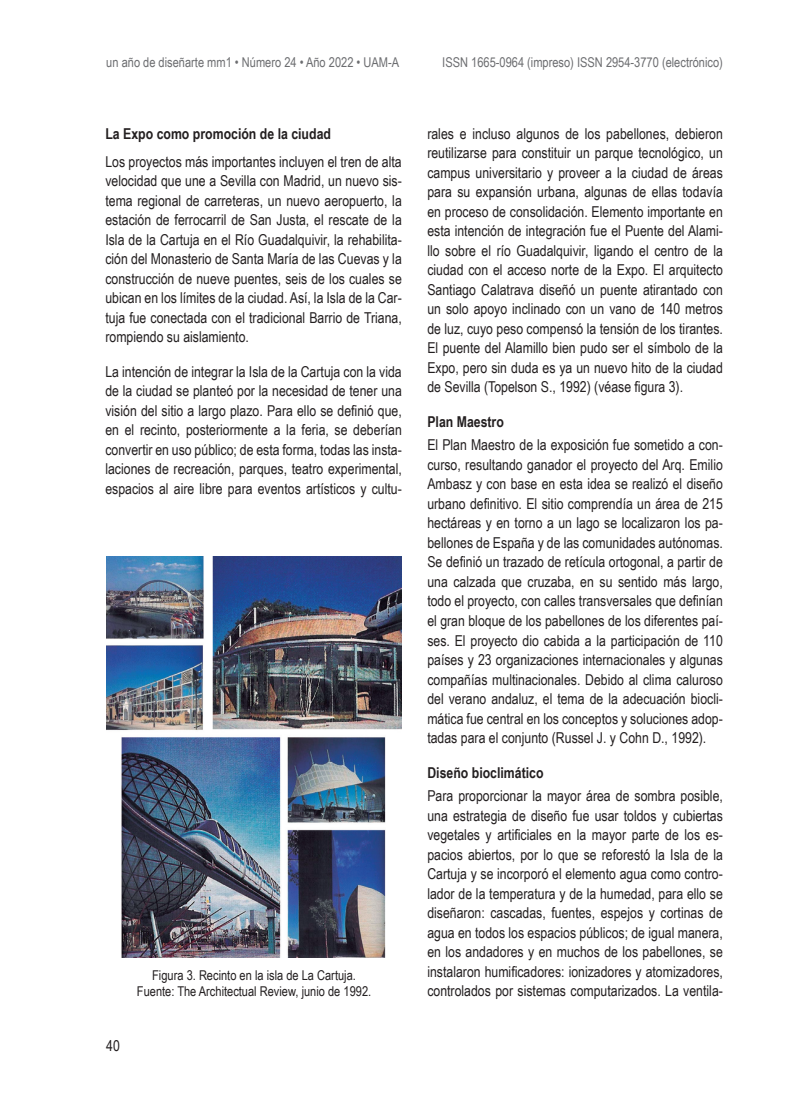
<style>
.page{position:relative;width:808px;height:1106px;background:#fff}
.page>*{position:absolute;margin:0;border:0;box-sizing:border-box;transform-origin:0 0}
.texto_corrido{font:15px/19.5px "Arial Narrow";color:#231f20;text-align:justify}
._2-subtitle{font:700 15px "Arial Narrow";color:#231f20}
.t1{font:13.5px "Arial Narrow";color:#6c6d70}
.pie_de_imagen{font:13.5px/16.5px "Arial Narrow";color:#231f20;text-align:center}
</style>
<div class="page">
<img style="left:106px;top:556px;width:296px;height:401px">
<p class="t1" style="left:106px;top:52px;width:294px">un año de diseñarte mm1 • Número 24 • Año 2022 • UAM-A</p>
<p class="t1" style="left:442px;top:52px;width:282px">ISSN 1665-0964 (impreso) ISSN 2954-3770 (electrónico)</p>
<p class="_2-subtitle" style="left:105px;top:122px;width:227px">La Expo como promoción de la ciudad</p>
<p class="texto_corrido" style="left:105px;top:151px;width:298px">Los proyectos más importantes incluyen el tren de alta velocidad que une a Sevilla con Madrid, un nuevo sis&shy;tema regional de carreteras, un nuevo aeropuerto, la estación de ferrocarril de San Justa, el rescate de la Isla de la Cartuja en el Río Guadalquivir, la rehabilita&shy;ción del Monasterio de Santa María de las Cuevas y la construcción de nueve puentes, seis de los cuales se ubican en los límites de la ciudad. Así, la Isla de la Car&shy;tuja fue conectada con el tradicional Barrio de Triana, rompiendo su aislamiento.</p>
<p class="texto_corrido" style="left:105px;top:361px;width:298px">La intención de integrar la Isla de la Cartuja con la vida de la ciudad se planteó por la necesidad de tener una visión del sitio a largo plazo. Para ello se definió que, en el recinto, posteriormente a la feria, se deberían convertir en uso público; de esta forma, todas las insta&shy;laciones de recreación, parques, teatro experimental, espacios al aire libre para eventos artísticos y cultu-</p>
<p class="texto_corrido" style="left:106px;top:1035px;width:15px">40</p>
<p class="pie_de_imagen" style="left:137px;top:966px;width:236px">Figura 3. Recinto en la isla de La Cartuja.<br>Fuente: The Architectual Review, junio de 1992.</p>
<p class="texto_corrido" style="left:427px;top:123px;width:297px">rales e incluso algunos de los pabellones, debieron reutilizarse para constituir un parque tecnológico, un campus universitario y proveer a la ciudad de áreas para su expansión urbana, algunas de ellas todavía en proceso de consolidación. Elemento importante en esta intención de integración fue el Puente del Alami&shy;llo sobre el río Guadalquivir, ligando el centro de la ciudad con el acceso norte de la Expo. El arquitecto Santiago Calatrava diseñó un puente atirantado con un solo apoyo inclinado con un vano de 140 metros de luz, cuyo peso compensó la tensión de los tirantes.<br>El puente del Alamillo bien pudo ser el símbolo de la Expo, pero sin duda es ya un nuevo hito de la ciudad de Sevilla (Topelson S., 1992) (véase figura 3).</p>
<p class="_2-subtitle" style="left:427px;top:410px;width:78px">Plan Maestro</p>
<p class="texto_corrido" style="left:427px;top:435px;width:297px">El Plan Maestro de la exposición fue sometido a con&shy;curso, resultando ganador el proyecto del Arq. Emilio Ambasz y con base en esta idea se realizó el diseño urbano definitivo. El sitio comprendía un área de 215 hectáreas y en torno a un lago se localizaron los pa&shy;bellones de España y de las comunidades autónomas.<br>Se definió un trazado de retícula ortogonal, a partir de una calzada que cruzaba, en su sentido más largo, todo el proyecto, con calles transversales que definían el gran bloque de los pabellones de los diferentes paí&shy;ses. El proyecto dio cabida a la participación de 110 países y 23 organizaciones internacionales y algunas compañías multinacionales. Debido al clima caluroso del verano andaluz, el tema de la adecuación biocli&shy;mática fue central en los conceptos y soluciones adop&shy;tadas para el conjunto (Russel J. y Cohn D., 1992).</p>
<p class="_2-subtitle" style="left:427px;top:761px;width:118px">Diseño bioclimático</p>
<p class="texto_corrido" style="left:427px;top:785px;width:297px">Para proporcionar la mayor área de sombra posible, una estrategia de diseño fue usar toldos y cubiertas vegetales y artificiales en la mayor parte de los es&shy;pacios abiertos, por lo que se reforestó la Isla de la Cartuja y se incorporó el elemento agua como contro&shy;lador de la temperatura y de la humedad, para ello se diseñaron: cascadas, fuentes, espejos y cortinas de agua en todos los espacios públicos; de igual manera, en los andadores y en muchos de los pabellones, se instalaron humificadores: ionizadores y atomizadores, controlados por sistemas computarizados. La ventila-</p>
</div>
